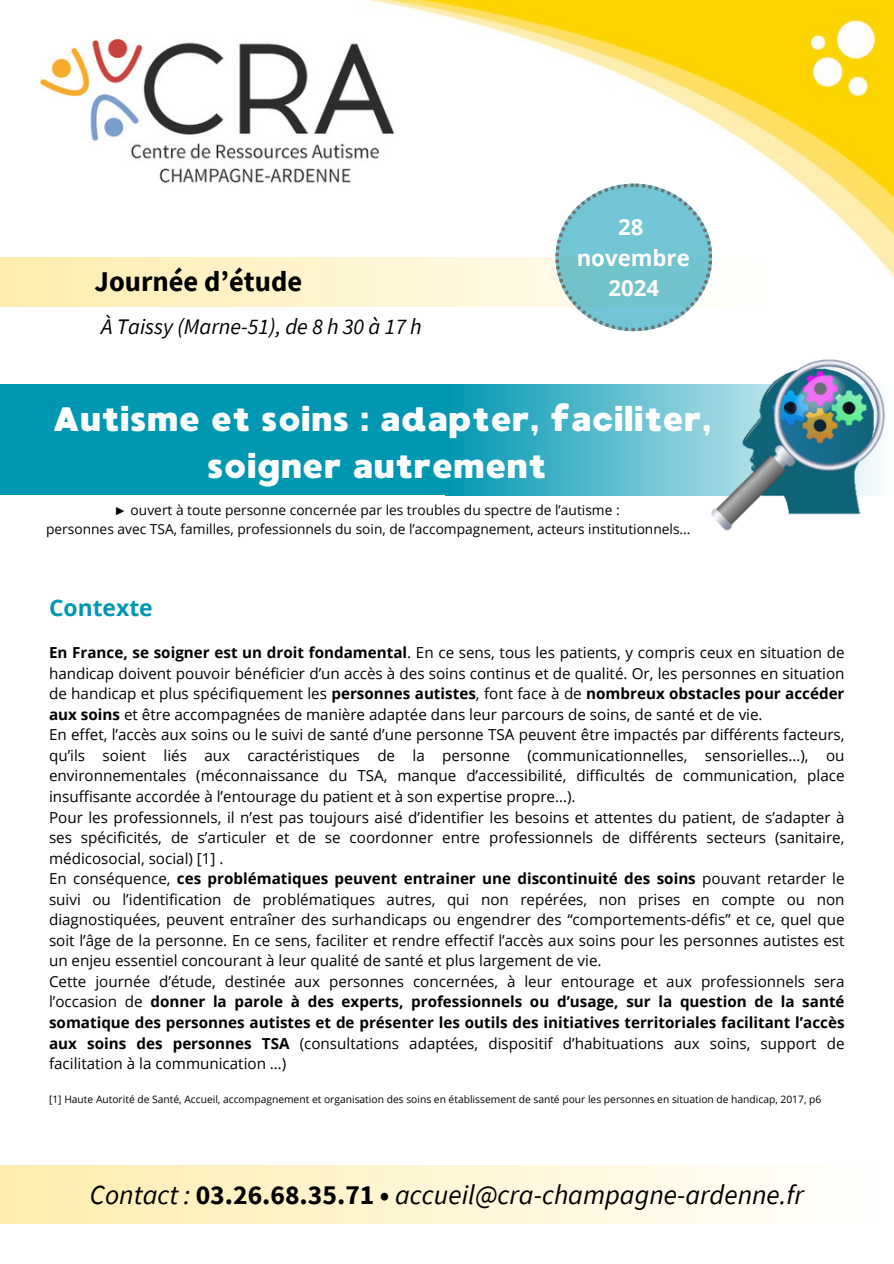
<style>
.page{position:relative;width:894px;height:1264px;background:#fff}
.page>*{position:absolute;margin:0;border:0;box-sizing:border-box;transform-origin:0 0}
.t1{font:33.9px/46.8px "MADE Waffle Soft";color:#fff;text-align:center}
.t2{font:700 28.5px "Source Sans Pro";color:#000}
.t3{font:italic 27.6px "Source Sans Pro";color:#000}
.t4{font:700 22.8px "Open Sans";color:#0097b2}
.t5{font:italic 22.2px "Source Sans Pro";color:#000}
.t6{font:700 22.2px/30.3px "Open Sans";color:#fff;text-align:center}
.t7{font:15.15px/20.5px "Open Sans";color:#000}
.t8{font:13.8px/19px "Open Sans";color:#000;text-align:center}
.t9{font:10.2px "Open Sans";color:#000}
.s1{font-family:"Liberation Serif"}
.s2{font-weight:700}
.s3{font-weight:700;font-style:normal}
</style>
<div class="page">
<img style="left:368px;top:0;width:524px;height:276px">
<img style="left:40px;top:39px;width:353px;height:150px">
<svg style="left:0;top:257px;width:784px;height:49px;background:#fef4cf"></svg>
<svg style="left:445px;top:384px;width:258px;height:111px;background:#48b4c7"></svg>
<img style="left:703px;top:359px;width:182px;height:172px">
<div style="left:0;top:384px;width:445px;height:111px;background:#0097b2"></div>
<svg style="left:555px;top:184px;width:156px;height:147px"></svg>
<div style="left:0;top:1165px;width:893px;height:57px;background:linear-gradient(to right,#feedae,#fffffe)"></div>
<h4 class="t2" style="left:94px;top:263px;width:209px">Journée d’étude</h4>
<h5 class="t5" style="left:101px;top:312px;width:322px">À Taissy (Marne-51), de 8 h 30 à 17 h</h5>
<h3 class="t6" style="left:576px;top:211px;width:115px">28 novembre<br>2024</h3>
<h1 class="t1" style="left:52px;top:396px;width:660px">Autisme et soins : adapter, faciliter, soigner autrement</h1>
<p class="t8" style="left:46px;top:500px;width:645px"><span class="s1">►</span> ouvert à toute personne concernée par les troubles du spectre de l’autisme :<br>personnes avec TSA, familles, professionnels du soin, de l’accompagnement, acteurs institutionnels...</p>
<h6 class="t4" style="left:49px;top:591px;width:105px">Contexte</h6>
<h6 class="t7" style="left:49px;top:642px;width:796px"><span class="s2">En France, se soigner est un droit fondamental</span>. En ce sens, tous les patients, y compris ceux en situation de handicap doivent pouvoir bénéficier d’un accès à des soins continus et de qualité. Or, les personnes en situation de handicap et plus spécifiquement les <span class="s2">personnes autistes</span>, font face à de <span class="s2">nombreux obstacles pour accéder aux soins</span> et être accompagnées de manière adaptée dans leur parcours de soins, de santé et de vie.<br>En effet, l’accès aux soins ou le suivi de santé d’une personne TSA peuvent être impactés par différents facteurs, qu’ils soient liés aux caractéristiques de la personne (communicationnelles, sensorielles…), ou environnementales (méconnaissance du TSA, manque d’accessibilité, difficultés de communication, place insuffisante accordée à l’entourage du patient et à son expertise propre…).<br>Pour les professionnels, il n’est pas toujours aisé d’identifier les besoins et attentes du patient, de s’adapter à ses spécificités, de s’articuler et de se coordonner entre professionnels de différents secteurs (sanitaire, médicosocial, social) [1] .<br>En conséquence, <span class="s2">ces problématiques peuvent entrainer une discontinuité des soins</span> pouvant retarder le suivi ou l’identification de problématiques autres, qui non repérées, non prises en compte ou non diagnostiquées, peuvent entraîner des surhandicaps ou engendrer des “comportements-défis” et ce, quel que soit l’âge de la personne. En ce sens, faciliter et rendre effectif l’accès aux soins pour les personnes autistes est un enjeu essentiel concourant à leur qualité de santé et plus largement de vie.<br>Cette journée d’étude, destinée aux personnes concernées, à leur entourage et aux professionnels sera l’occasion de <span class="s2">donner la parole à des experts, professionnels ou d’usage, sur la question de la santé somatique des personnes autistes et de présenter les outils des initiatives territoriales facilitant l’accès aux soins des personnes TSA</span> (consultations adaptées, dispositif d’habituations aux soins, support de facilitation à la communication …)</h6>
<h4 class="t9" style="left:49px;top:1092px;width:773px">[1] Haute Autorité de Santé, Accueil, accompagnement et organisation des soins en établissement de santé pour les personnes en situation de handicap, 2017, p6</h4>
<p class="t3" style="left:90px;top:1176px;width:715px">Contact : <span class="s3">03.26.68.35.71 •</span> accueil@cra-champagne-ardenne.fr</p>
</div>
